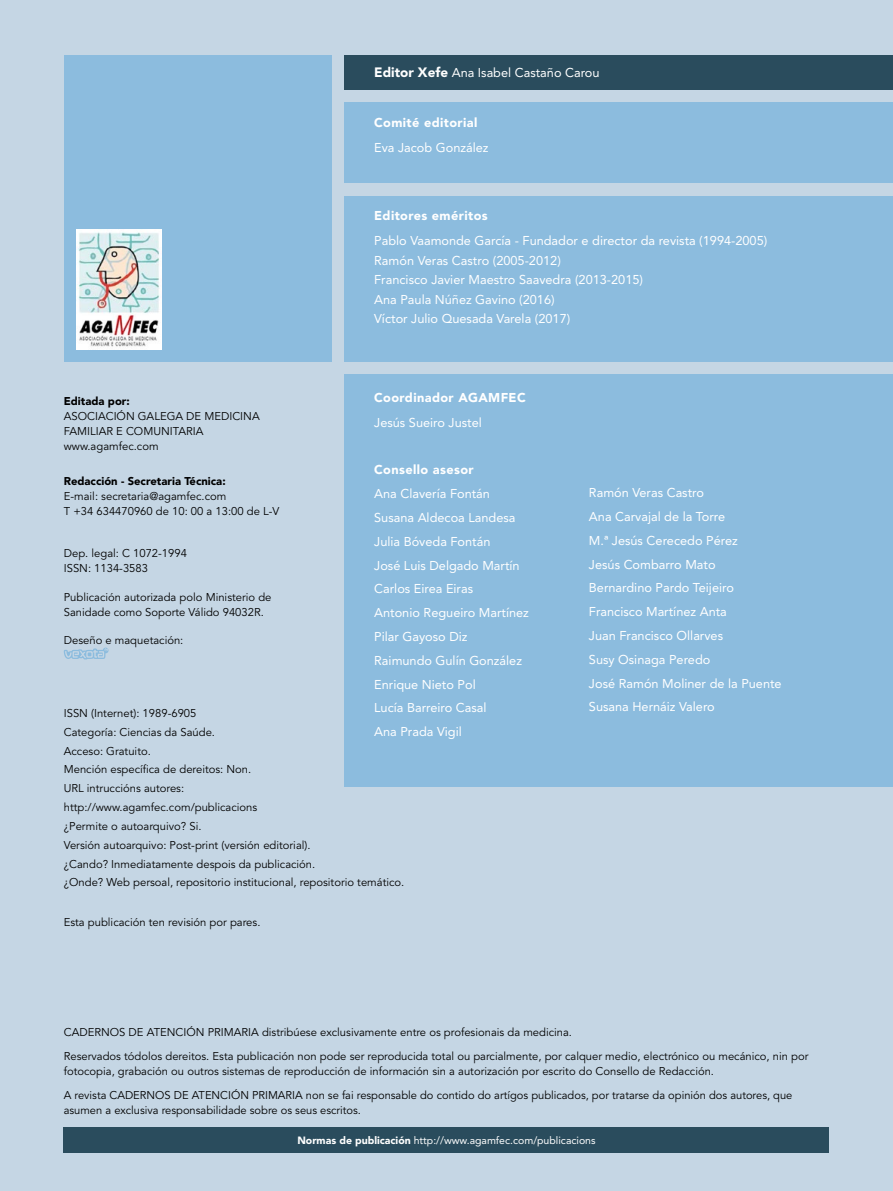
<style>
.page{position:relative;width:893px;height:1191px;background:#c5d6e4}
.page>*{position:absolute;margin:0;border:0;box-sizing:border-box;transform-origin:0 0}
.t1{font:12.75px/23.9px "Avenir LT Std";color:#fff}
.t2{font:900 12.75px "Avenir LT Std";letter-spacing:.03em;color:#fff}
.t3{font:11.25px/18.8px "Avenir LT Std";color:#000}
.t4{font:900 11.25px "Avenir LT Std";color:#000}
.t5{font:10.5px "Avenir LT Std";color:#fff}
.s1{font-weight:900;font-size:13.5px}
.s2{font-weight:900}
</style>
<div class="page">
<div style="left:64px;top:55px;width:268px;height:306px;background:#8cbcde"></div>
<div style="left:344px;top:55px;width:549px;height:34px;background:#2a4c5d"></div>
<div style="left:64px;top:1127px;width:765px;height:25px;background:#2a4c5d"></div>
<div style="left:344px;top:102px;width:549px;height:81px;background:#8cbcde"></div>
<div style="left:344px;top:196px;width:549px;height:165px;background:#8cbcde"></div>
<div style="left:344px;top:374px;width:549px;height:413px;background:#8cbcde"></div>
<img style="left:77px;top:230px;width:85px;height:119px">
<svg style="left:64px;top:647px;width:45px;height:12px"></svg>
<p class="t1" style="left:374px;top:61px;width:227px"><span class="s1">Editor Xefe</span> Ana Isabel Castaño Carou</p>
<p class="t2" style="left:374px;top:115px;width:105px">Comité editorial</p>
<p class="t1" style="left:374px;top:135px;width:116px">Eva Jacob González</p>
<p class="t2" style="left:374px;top:208px;width:115px">Editores eméritos</p>
<p class="t1" style="left:374px;top:231px;width:395px;line-height:19.5px">Pablo Vaamonde García - Fundador e director da revista (1994-2005)<br>Ramón Veras Castro (2005-2012)<br>Francisco Javier Maestro Saavedra (2013-2015)<br>Ana Paula Núñez Gavino (2016)<br>Víctor Julio Quesada Varela (2017)</p>
<p class="t2" style="left:374px;top:390px;width:153px">Coordinador AGAMFEC</p>
<p class="t1" style="left:374px;top:411px;width:109px">Jesús Sueiro Justel</p>
<p class="t2" style="left:374px;top:462px;width:101px">Consello asesor</p>
<p class="t1" style="left:374px;top:482px;width:156px">Ana Clavería Fontán<br>Susana Aldecoa Landesa<br>Julia Bóveda Fontán<br>José Luis Delgado Martín<br>Carlos Eirea Eiras<br>Antonio Regueiro Martínez<br>Pilar Gayoso Diz<br>Raimundo Gulín González<br>Enrique Nieto Pol<br>Lucía Barreiro Casal<br>Ana Prada Vigil</p>
<p class="t1" style="left:589px;top:481px;width:194px">Ramón Veras Castro<br>Ana Carvajal de la Torre<br>M.ª Jesús Cerecedo Pérez<br>Jesús Combarro Mato<br>Bernardino Pardo Teijeiro<br>Francisco Martínez Anta<br>Juan Francisco Ollarves<br>Susy Osinaga Peredo<br>José Ramón Moliner de la Puente<br>Susana Hernáiz Valero</p>
<p class="t4" style="left:64px;top:394px;width:68px">Editada por:</p>
<p class="t3" style="left:64px;top:409px;width:197px;line-height:15px">ASOCIACIÓN GALEGA DE MEDICINA<br>FAMILIAR E COMUNITARIA www.agamfec.com</p>
<p class="t4" style="left:64px;top:474px;width:163px">Redacción - Secretaria Técnica:</p>
<p class="t3" style="left:64px;top:488px;width:217px;line-height:15px">E-mail: secretaria@agamfec.com<br>T +34 634470960 de 10: 00 a 13:00 de L-V</p>
<p class="t3" style="left:64px;top:546px;width:125px;line-height:15px">Dep. legal: C 1072-1994<br>ISSN: 1134-3583</p>
<p class="t3" style="left:64px;top:590px;width:209px;line-height:15px">Publicación autorizada polo Ministerio de<br>Sanidade como Soporte Válido 94032R.</p>
<p class="t3" style="left:64px;top:631px;width:121px">Deseño e maquetación:</p>
<p class="t3" style="left:64px;top:704px;width:342px">ISSN (Internet): 1989-6905<br>Categoría: Ciencias da Saúde.<br>Acceso: Gratuito.<br>Mención específica de dereitos: Non.<br>URL intruccións autores:<br>http://www.agamfec.com/publicacions<br>¿Permite o autoarquivo? Si.<br>Versión autoarquivo: Post-print (versión editorial).<br>¿Cando? Inmediatamente despois da publicación.<br>¿Onde? Web persoal, repositorio institucional, repositorio temático.</p>
<p class="t3" style="left:64px;top:913px;width:198px">Esta publicación ten revisión por pares.</p>
<p class="t3" style="left:64px;top:1020px;width:746px;line-height:24.3px">CADERNOS DE ATENCIÓN PRIMARIA distribúese exclusivamente entre os profesionais da medicina.<br>Reservados tódolos dereitos. Esta publicación non pode ser reproducida total ou parcialmente, por calquer medio, electrónico ou mecánico, nin por</p>
<p class="t3" style="left:64px;top:1059px;width:730px;line-height:24.5px">fotocopia, grabación ou outros sistemas de reproducción de información sin a autorización por escrito do Consello de Redacción.<br>A revista CADERNOS DE ATENCIÓN PRIMARIA non se fai responsable do contido do artígos publicados, por tratarse da opinión dos autores, que</p>
<p class="t3" style="left:64px;top:1101px;width:299px">asumen a exclusiva responsabilidade sobre os seus escritos.</p>
<p class="t5" style="left:297px;top:1134px;width:300px"><span class="s2">Normas de publicación</span> http://www.agamfec.com/publicacions</p>
</div>
